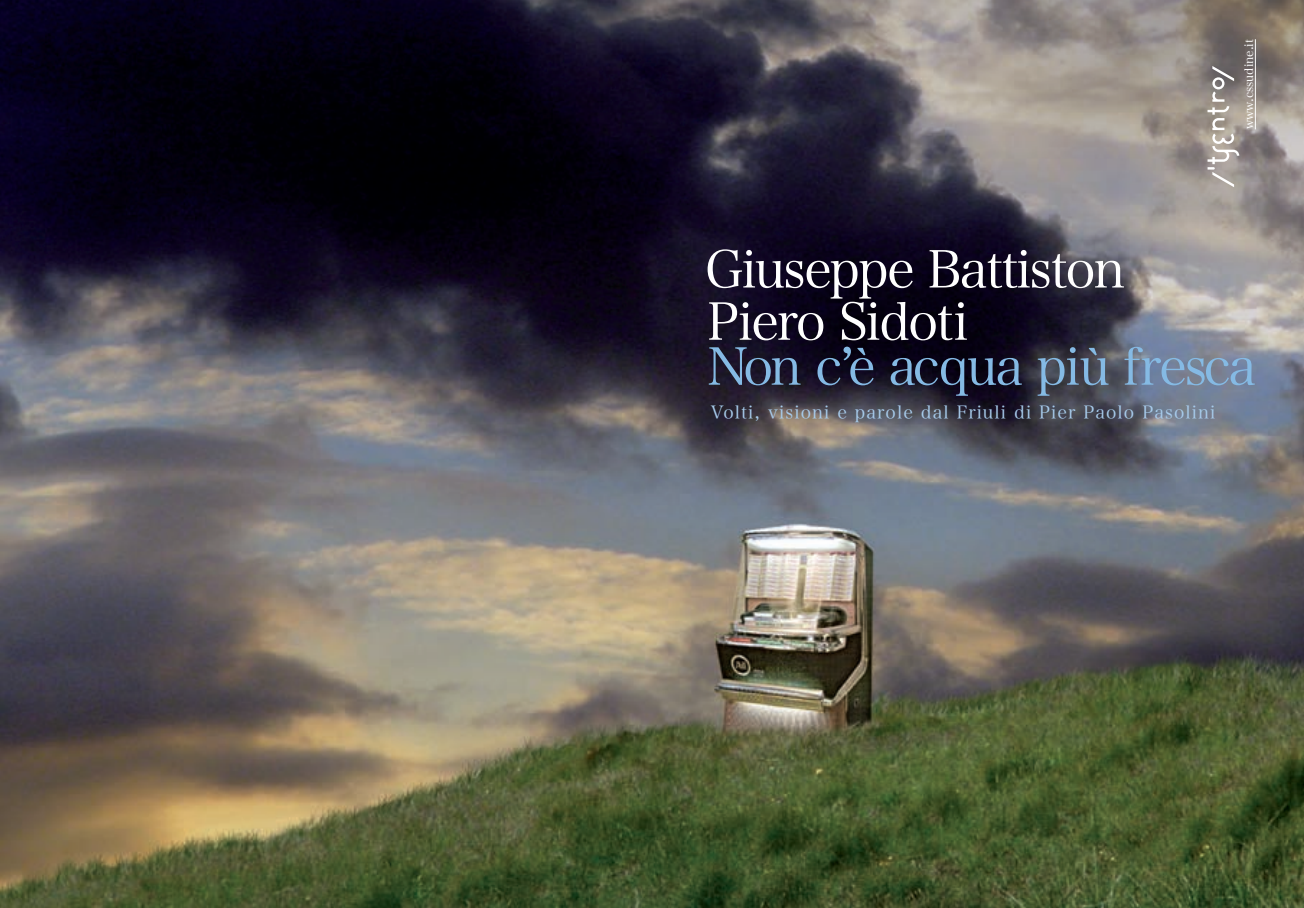
<style>
.page{position:relative;width:1304px;height:908px;background:#fff}
.page>*{position:absolute;margin:0;border:0;box-sizing:border-box;transform-origin:0 0}
.t1{font:51.6px/52.2px "Hira Min Pro N W3";letter-spacing:-.04em;color:#fff}
.t2{font:51.6px "Hira Min Pro N W3";letter-spacing:-.04em;color:#85bae4}
.t3{font:17.8px "Hira Min Pro N W3";letter-spacing:.06em;color:#a7cbeb}
.t4{font:11.8px "Hira Min Pro N W3";color:#fff}
</style>
<div class="page">
<img style="left:0;top:0;width:1304px;height:907px">
<hr style="left:1255px;top:39px;width:1px;height:90px;background:#fff">
<svg style="left:1207px;top:66px;width:32px;height:121px;background:#aaa39d"></svg>
<h1 class="t1" style="left:704px;top:239px;width:422px">Giuseppe Battiston<br>Piero Sidoti</h1>
<p class="t4" style="left:1239px;top:129px;width:92px;rotate:-90deg">www.cssudine.it</p>
<h1 class="t2" style="left:707px;top:323px;width:551px">Non c’è acqua più fresca</h1>
<p class="t3" style="left:711px;top:397px;width:506px">Volti, visioni e parole dal Friuli di Pier Paolo Pasolini</p>
</div>
